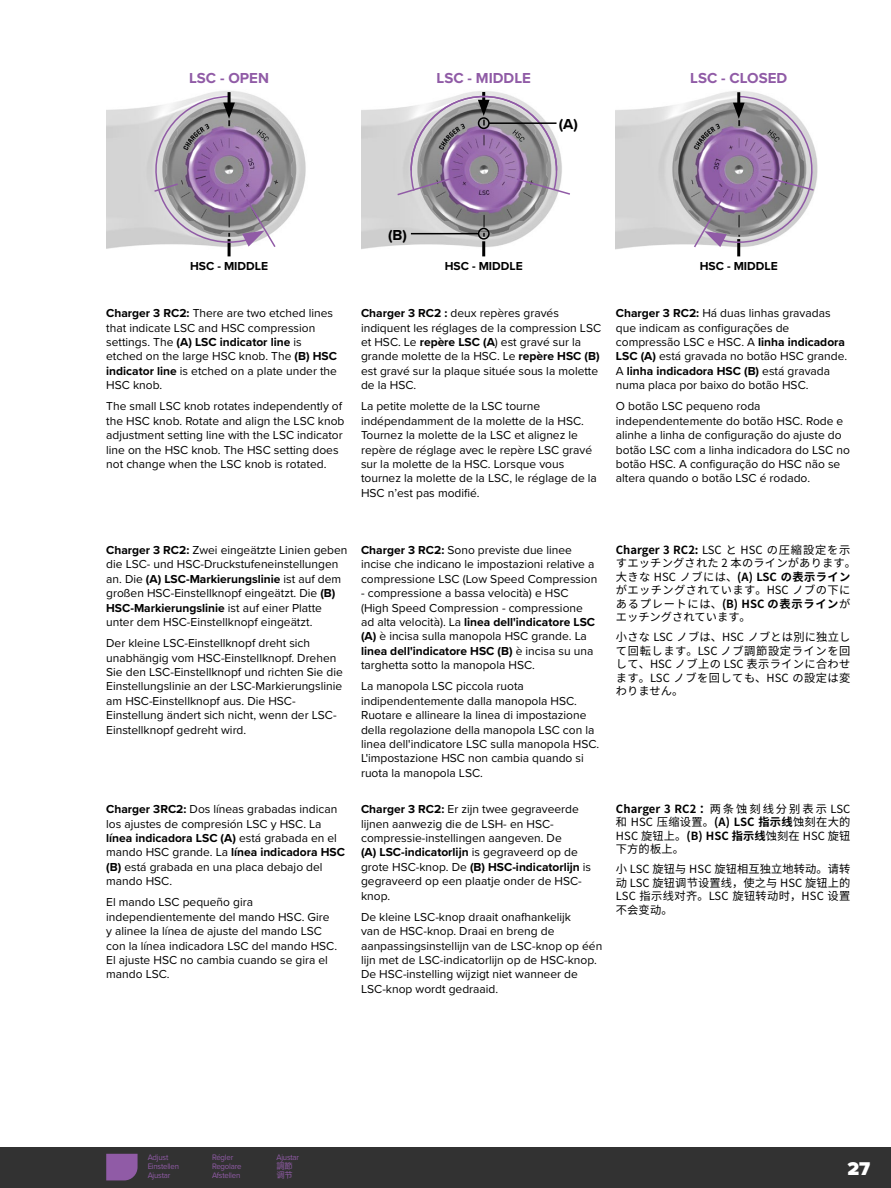
<style>
.page{position:relative;width:891px;height:1188px;background:#fff}
.page>*{position:absolute;margin:0;border:0;box-sizing:border-box;transform-origin:0 0}
.t1{font:900 19.2px "Proxima Nova";color:#fff}
.t2{font:700 15px "Proxima Nova";color:#905ba6}
.t3{font:700 15px "Proxima Nova";color:#000}
.t4{font:12px/14.4px "Proxima Nova";color:#000}
.t5{font:700 12px "Proxima Nova";color:#000}
.t6{font:11.25px/13.5px "Noto Sans CJ Kjp";letter-spacing:.03em;color:#000}
.t7{font:11.25px/13.5px "Noto Sans CJ Ksc";letter-spacing:.01em;color:#000;text-align:justify}
.t8{font:8.25px "Proxima Nova";letter-spacing:-.025em;color:#905ba6;scale:.95 1}
.t9{font:8.25px "Noto Sans CJ Kjp";color:#905ba6}
.t10{font:8.25px "Noto Sans CJ Ksc";color:#905ba6}
.s1{font-weight:700}
</style>
<div class="page">
<div style="left:0;top:1148px;width:891px;height:40px;background:#323232"></div>
<img style="left:106px;top:91px;width:200px;height:166px">
<img style="left:616px;top:91px;width:147px;height:166px">
<img style="left:361px;top:91px;width:196px;height:166px">
<hr style="left:482px;top:241px;width:3px;height:15px;background:#000">
<hr style="left:228px;top:239px;width:3px;height:17px;background:#000">
<hr style="left:737px;top:239px;width:3px;height:17px;background:#000">
<svg style="left:106px;top:1154px;width:32px;height:26px"></svg>
<hr style="left:228px;top:92px;width:3px;height:16px;background:#000">
<svg style="left:148px;top:95px;width:129px;height:156px;background:#a99daf"></svg>
<svg style="left:396px;top:92px;width:174px;height:105px"></svg>
<hr style="left:737px;top:92px;width:3px;height:16px;background:#000">
<svg style="left:693px;top:95px;width:125px;height:156px"></svg>
<div style="left:478px;top:228px;width:12px;height:12px;border:2px solid #000;border-radius:50%"></div>
<hr style="left:411px;top:233px;width:68px;height:1px;background:#000">
<hr style="left:489px;top:122px;width:68px;height:2px;background:#000">
<div style="left:478px;top:117px;width:12px;height:12px;border:2px solid #000;border-radius:50%"></div>
<p class="t2" style="left:189px;top:67px;width:81px">LSC - OPEN</p>
<p class="t2" style="left:437px;top:67px;width:96px">LSC - MIDDLE</p>
<p class="t2" style="left:690px;top:67px;width:99px">LSC - CLOSED</p>
<p class="t3" style="left:388px;top:223px;width:20px">(B)</p>
<p class="t3" style="left:559px;top:113px;width:21px">(A)</p>
<p class="t5" style="left:190px;top:257px;width:80px">HSC - MIDDLE</p>
<p class="t5" style="left:445px;top:257px;width:80px">HSC - MIDDLE</p>
<p class="t5" style="left:700px;top:257px;width:80px">HSC - MIDDLE</p>
<p class="t4" style="left:106px;top:306px;width:232px"><span class="s1">Charger 3 RC2:</span> There are two etched lines that indicate LSC and HSC compression settings. The <span class="s1">(A) LSC indicator line</span> is etched on the large HSC knob. The <span class="s1">(B) HSC indicator line</span> is etched on a plate under the HSC knob.</p>
<p class="t4" style="left:106px;top:399px;width:240px">The small LSC knob rotates independently of the HSC knob. Rotate and align the LSC knob adjustment setting line with the LSC indicator line on the HSC knob. The HSC setting does not change when the LSC knob is rotated.</p>
<p class="t4" style="left:361px;top:306px;width:242px"><span class="s1">Charger 3 RC2 :</span> deux repères gravés indiquent les réglages de la compression LSC et HSC. Le <span class="s1">repère LSC (A</span>) est gravé sur la grande molette de la HSC. Le <span class="s1">repère HSC (B) </span>est gravé sur la plaque située sous la molette de la HSC.</p>
<p class="t4" style="left:361px;top:399px;width:237px">La petite molette de la LSC tourne indépendamment de la molette de la HSC.<br>Tournez la molette de la LSC et alignez le repère de réglage avec le repère LSC gravé sur la molette de la HSC. Lorsque vous tournez la molette de la LSC, le réglage de la HSC n’est pas modifié.</p>
<p class="t4" style="left:616px;top:306px;width:233px"><span class="s1">Charger 3 RC2:</span> Há duas linhas gravadas que indicam as configurações de compressão LSC e HSC. A <span class="s1">linha indicadora LSC (A)</span> está gravada no botão HSC grande.<br>A <span class="s1">linha indicadora HSC (B)</span> está gravada numa placa por baixo do botão HSC.</p>
<p class="t4" style="left:616px;top:399px;width:236px">O botão LSC pequeno roda independentemente do botão HSC. Rode e alinhe a linha de configuração do ajuste do botão LSC com a linha indicadora do LSC no botão HSC. A configuração do HSC não se altera quando o botão LSC é rodado.</p>
<p class="t4" style="left:106px;top:542px;width:243px"><span class="s1">Charger 3 RC2:</span> Zwei eingeätzte Linien geben die LSC- und HSC-Druckstufeneinstellungen an. Die <span class="s1">(A) LSC-Markierungslinie</span> ist auf dem großen HSC-Einstellknopf eingeätzt. Die <span class="s1">(B)<br>HSC-Markierungslinie</span> ist auf einer Platte unter dem HSC-Einstellknopf eingeätzt.</p>
<p class="t4" style="left:106px;top:635px;width:238px">Der kleine LSC-Einstellknopf dreht sich unabhängig vom HSC-Einstellknopf. Drehen Sie den LSC-Einstellknopf und richten Sie die Einstellungslinie an der LSC-Markierungslinie am HSC-Einstellknopf aus. Die HSC-Einstellung ändert sich nicht, wenn der LSC-Einstellknopf gedreht wird.</p>
<p class="t4" style="left:106px;top:802px;width:240px"><span class="s1">Charger 3RC2:</span> Dos líneas grabadas indican los ajustes de compresión LSC y HSC. La <span class="s1">línea indicadora LSC (A)</span> está grabada en el mando HSC grande. La <span class="s1">línea indicadora HSC (B)</span> está grabada en una placa debajo del mando HSC.</p>
<p class="t4" style="left:106px;top:895px;width:232px">El mando LSC pequeño gira independientemente del mando HSC. Gire y alinee la línea de ajuste del mando LSC con la línea indicadora LSC del mando HSC.<br>El ajuste HSC no cambia cuando se gira el mando LSC.</p>
<p class="t4" style="left:361px;top:542px;width:238px"><span class="s1">Charger 3 RC2:</span> Sono previste due linee incise che indicano le impostazioni relative a compressione LSC (Low Speed Compression</p>
<p class="t4" style="left:361px;top:585px;width:236px">- compressione a bassa velocità) e HSC (High Speed Compression - compressione ad alta velocità). La <span class="s1">linea dell'indicatore LSC (A)</span> è incisa sulla manopola HSC grande. La <span class="s1">linea dell'indicatore HSC (B)</span> è incisa su una targhetta sotto la manopola HSC.</p>
<p class="t4" style="left:361px;top:679px;width:240px">La manopola LSC piccola ruota indipendentemente dalla manopola HSC.<br>Ruotare e allineare la linea di impostazione della regolazione della manopola LSC con la linea dell'indicatore LSC sulla manopola HSC.<br>L'impostazione HSC non cambia quando si ruota la manopola LSC.</p>
<p class="t4" style="left:361px;top:802px;width:232px"><span class="s1">Charger 3 RC2:</span> Er zijn twee gegraveerde lijnen aanwezig die de LSH- en HSC&shy;compressie-instellingen aangeven. De<br><span class="s1">(A) LSC-indicatorlijn</span> is gegraveerd op de grote HSC-knop. De <span class="s1">(B) HSC-indicatorlijn</span> is gegraveerd op een plaatje onder de HSC&shy;knop.</p>
<p class="t4" style="left:361px;top:909px;width:243px">De kleine LSC-knop draait onafhankelijk<br>van de HSC-knop. Draai en breng de aanpassingsinstellijn van de LSC-knop op één lijn met de LSC-indicatorlijn op de HSC-knop.<br>De HSC-instelling wijzigt niet wanneer de LSC-knop wordt gedraaid.</p>
<p class="t6" style="left:616px;top:543px;width:242px"><span class="s1">Charger 3 RC2:</span> LSC と HSC の圧縮設定を示すエッチングされた 2 本のラインがあります。大きな HSC ノブには、<span class="s1">(A) LSC の表示ライン</span>がエッチングされています。HSC ノブの下にあるプレートには、<span class="s1">(B) HSC の表示ライン</span>がエッチングされています。</p>
<p class="t6" style="left:616px;top:631px;width:236px;text-align:justify">小さな LSC ノブは、HSC ノブとは別に独立して回転します。LSC ノブ調節設定ラインを回して、HSC ノブ上の LSC 表示ラインに合わせます。LSC ノブを回しても、HSC の設定は変わりません。</p>
<p class="t7" style="left:616px;top:802px;width:236px"><span class="s1">Charger 3 RC2 ：</span>两条蚀刻线分别表示 LSC和 HSC 压缩设置。<span class="s1">(A) LSC 指示线</span>蚀刻在大的HSC 旋钮上。<span class="s1">(B) HSC 指示线</span>蚀刻在 HSC 旋钮下方的板上。</p>
<p class="t7" style="left:616px;top:863px;width:236px">小 LSC 旋钮与 HSC 旋钮相互独立地转动。请转动 LSC 旋钮调节设置线，使之与 HSC 旋钮上的LSC 指示线对齐。LSC 旋钮转动时，HSC 设置不会变动。</p>
<p class="t8" style="left:148px;top:1151px;width:23px">Adjust</p>
<p class="t8" style="left:212px;top:1151px;width:24px">Régler</p>
<p class="t8" style="left:276px;top:1151px;width:25px">Ajustar</p>
<p class="t8" style="left:148px;top:1160px;width:35px">Einstellen</p>
<p class="t8" style="left:212px;top:1160px;width:32px">Regolare</p>
<p class="t9" style="left:276px;top:1162px;width:18px">調節</p>
<p class="t8" style="left:148px;top:1169px;width:25px">Ajustar</p>
<p class="t8" style="left:212px;top:1169px;width:31px">Afstellen</p>
<p class="t10" style="left:276px;top:1171px;width:18px">调节</p>
<h1 class="t1" style="left:847px;top:1154px;width:24px">27</h1>
</div>
